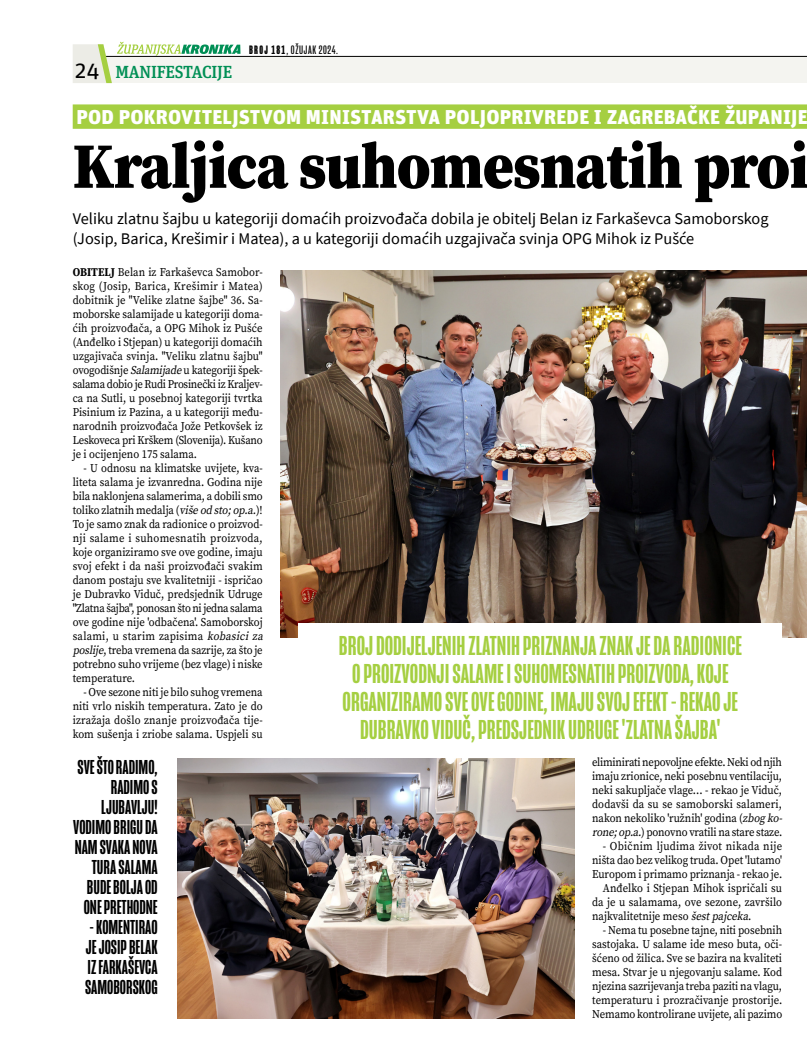
<style>
.page{position:relative;width:807px;height:1063px;background:#fff}
.page>*{position:absolute;margin:0;border:0;box-sizing:border-box;transform-origin:0 0}
.NA_44{font:900 64.62px "Source Serif Pro";letter-spacing:-.01em;color:#000;scale:.91 1}
.LID_zeleni{font:500 28px/28px "Mongoose";color:#a5cf41;text-align:center}
.t1{font:22.5px "Unit Pro";color:#000}
.LID_crni{font:500 20.62px/20px "Mongoose";color:#000;text-align:right}
.Zeleno1{font:900 20px "Unit Pro";letter-spacing:.01em;color:#fff}
.EGI_bez_lajne{font:500 17.5px "Unit Slab Pro";letter-spacing:-.01em;color:#008f55}
.PD_GLAVNI{font:16.25px/19.5px "Source Sans Pro";color:#000}
.t2{font:12.5px "Mongoose";letter-spacing:.05em;color:#000}
.TX_glavni{font:11.88px/14px "Source Serif Pro";letter-spacing:-.005em;color:#000;text-align:justify;scale:.9 1}
.TX_UVOD{font:11.88px/14px "Source Serif Pro";letter-spacing:-.02em;color:#000;text-align:justify;scale:.9 1}
.s1{font-weight:700}
.s2{font-style:italic}
</style>
<div class="page">
<div style="left:106px;top:57px;width:700px;height:26px;background:#f4f4f0"></div>
<hr style="left:105px;top:56px;width:701px;height:1px;background:#000">
<svg style="left:73px;top:42px;width:167px;height:41px"></svg>
<img style="left:280px;top:270px;width:526px;height:368px">
<div style="left:298px;top:623px;width:483px;height:130px;background:#fff"></div>
<div style="left:73px;top:104px;width:733px;height:25px;background:#a5cf41"></div>
<img style="left:177px;top:759px;width:397px;height:260px">
<h3 class="t1" style="left:75px;top:54px;width:26px">24</h3>
<p class="EGI_bez_lajne" style="left:115px;top:60px;width:118px">MANIFESTACIJE</p>
<p class="t2" style="left:249px;top:43px;width:90px"><span class="s1">BROJ 181</span>, OŽUJAK 2024.</p>
<p class="Zeleno1" style="left:76px;top:102px;width:732px">POD POKROVITELJSTVOM MINISTARSTVA POLJOPRIVREDE I ZAGREBAČKE ŽUPANIJE</p>
<p class="NA_44" style="left:73px;top:121px;width:809px">Kraljica suhomesnatih proi</p>
<p class="PD_GLAVNI" style="left:73px;top:209px;width:697px">Veliku zlatnu šajbu u kategoriji domaćih proizvođača dobila je obitelj Belan iz Farkaševca Samoborskog (Josip, Barica, Krešimir i Matea), a u kategoriji domaćih uzgajivača svinja OPG Mihok iz Pušće</p>
<p class="TX_UVOD" style="left:73px;top:265px;width:213px"><span class="s1">OBITELJ</span> Belan iz Farkaševca Samobor&shy;skog (Josip, Barica, Krešimir i Matea) dobitnik je "Velike zlatne šajbe" 36. Sa&shy;moborske salamijade u kategoriji doma&shy;ćih proizvođača, a OPG Mihok iz Pušće (Anđelko i Stjepan) u kategoriji domaćih uzgajivača svinja. "Veliku zlatnu šajbu" ovogodišnje <span class="s2">Salamijade</span>u kategoriji špek&shy;salama dobio je Rudi Prosinečki iz Kraljev&shy;ca na Sutli, u posebnoj kategoriji tvrtka Pisinium iz Pazina, a u kategoriji među&shy;narodnih proizvođača Jože Petkovšek iz Leskoveca pri Krškem (Slovenija). Kušano je i ocijenjeno 175 salama.</p>
<p class="TX_glavni" style="left:73px;top:461px;width:216px;text-align:left;text-indent:11px">- U odnosu na klimatske uvijete, kva&shy;liteta salama je izvanredna. Godina nije bila naklonjena salamerima, a dobili smo toliko zlatnih medalja (<span class="s2">više od sto;op.a.</span>)!<br>To je samo znak da radionice o proizvod&shy;nji salame i suhomesnatih proizvoda, koje organiziramo sve ove godine, imaju svoj efekt i da naši proizvođači svakim danom postaju sve kvalitetniji - ispričao je Dubravko Viduč, predsjednik Udruge "Zlatna šajba", ponosan što ni jedna salama ove godine nije 'odbačena'. Samoborskoj salami, u starim zapisima <span class="s2">kobasici za poslije</span>, treba vremena da sazrije, za što je potrebno suho vrijeme (bez vlage) i niske temperature.</p>
<p class="TX_glavni" style="left:73px;top:685px;width:212px;text-indent:11px">- Ove sezone niti je bilo suhog vremena niti vrlo niskih temperatura. Zato je do izražaja došlo znanje proizvođača tije&shy;kom sušenja i zriobe salama. Uspjeli su</p>
<p class="LID_crni" style="left:73px;top:757px;width:86px">SVE ŠTO RADIMO,<br>RADIMO S<br>LJUBAVLJU!<br>VODIMO BRIGU DA<br>NAM SVAKA NOVA<br>TURA SALAMA<br>BUDE BOLJA OD<br>ONE PRETHODNE</p>
<p class="LID_crni" style="left:85px;top:917px;width:74px;text-align:justify">- KOMENTIRAO JE JOSIP BELAK IZ FARKAŠEVCA SAMOBORSKOG</p>
<p class="LID_zeleni" style="left:338px;top:632px;width:404px">BROJ DODIJELJENIH ZLATNIH PRIZNANJA ZNAK JE DA RADIONICE O PROIZVODNJI SALAME I SUHOMESNATIH PROIZVODA, KOJE ORGANIZIRAMO SVE OVE GODINE, IMAJU SVOJ EFEKT - REKAO JE DUBRAVKO VIDUČ, PREDSJEDNIK UDRUGE 'ZLATNA ŠAJBA'</p>
<p class="TX_glavni" style="left:591px;top:755px;width:216px;text-align:left">eliminirati nepovoljne efekte. Neki od njih imaju zrionice, neki posebnu ventilaciju, neki sakupljače vlage... - rekao je Viduč, dodavši da su se samoborski salameri, nakon nekoliko 'ružnih' godina (<span class="s2">zbog ko&shy;rone;op.a.</span>) ponovno vratili na stare staze.</p>
<p class="TX_glavni" style="left:591px;top:839px;width:212px;text-indent:11px">- Običnim ljudima život nikada nije ništa dao bez velikog truda. Opet 'lutamo' Europom i primamo priznanja - rekao je.</p>
<p class="TX_glavni" style="left:591px;top:881px;width:212px;text-indent:11px">Anđelko i Stjepan Mihok ispričali su da je u salamama, ove sezone, završilo najkvalitetnije meso <span class="s2">šestpajceka</span>.</p>
<p class="TX_glavni" style="left:591px;top:923px;width:212px;text-indent:11px">- Nema tu posebne tajne, niti posebnih sastojaka. U salame ide meso buta, oči&shy;šćeno od žilica. Sve se bazira na kvaliteti mesa. Stvar je u njegovanju salame. Kod njezina sazrijevanja treba paziti na vlagu, temperaturu i prozračivanje prostorije.<br>Nemamo kontrolirane uvijete, ali pazimo</p>
</div>
